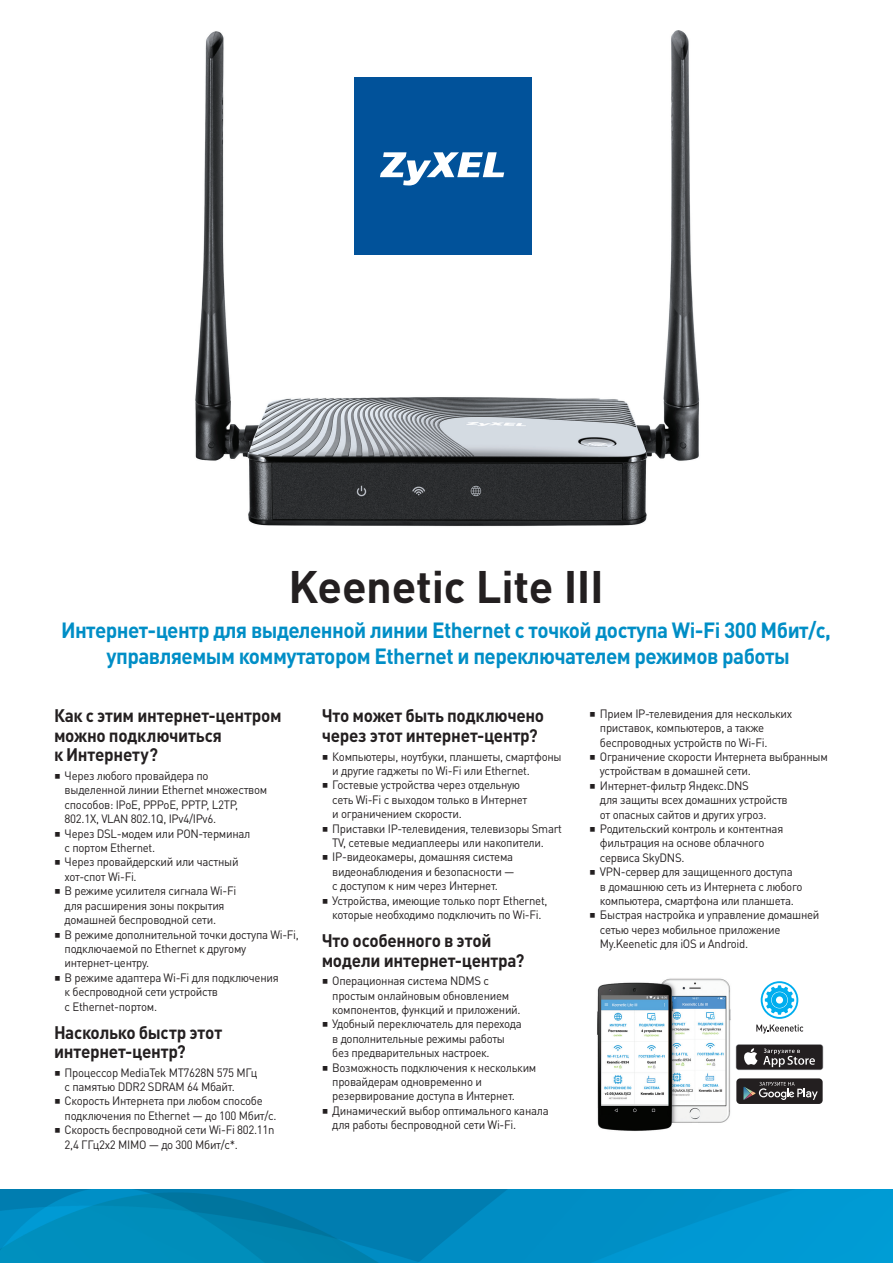
<style>
.page{position:relative;width:893px;height:1263px;background:#fff}
.page>*{position:absolute;margin:0;border:0;box-sizing:border-box;transform-origin:0 0}
.Model{font:700 45px "DIN Pro";letter-spacing:-.01em;color:#231f20}
.Model_description{font:700 21.75px/26.1px "DIN Pro";letter-spacing:-.025em;color:#008ec6;text-align:center;scale:.95 1}
.Sub_header_2{font:700 18px/19.5px "DIN Pro";letter-spacing:-.015em;color:#231f20;scale:.95 1}
.t1{font:12px/14.4px "DIN Pro";letter-spacing:-.025em;color:#231f20;scale:.95 1}
.s1{font-family:"Pragmatica TT"}
</style>
<div class="page">
<img style="left:195px;top:30px;width:505px;height:496px">
<div style="left:354px;top:77px;width:177px;height:178px;background:#01529a"></div>
<svg style="left:380px;top:152px;width:124px;height:34px"></svg>
<img style="left:0;top:1189px;width:893px;height:74px">
<svg style="left:756px;top:981px;width:47px;height:52px"></svg>
<svg style="left:736px;top:1044px;width:87px;height:26px"></svg>
<div style="left:736px;top:1045px;width:87px;height:24px;background:#231f20;border-radius:2px"></div>
<svg style="left:744px;top:1048px;width:13px;height:17px"></svg>
<svg style="left:763px;top:1048px;width:52px;height:19px"></svg>
<div style="left:736px;top:1078px;width:87px;height:26px;background:#231f20;border-radius:4px"></div>
<svg style="left:743px;top:1082px;width:75px;height:18px"></svg>
<img style="left:597px;top:978px;width:134px;height:153px">
<p class="Model" style="left:288px;top:550px;width:317px">Keenetic Lite III</p>
<p class="Model_description" style="left:61px;top:614px;width:812px">Интернет-центр для выделенной линии Ethernet с точкой доступа Wi-Fi 300 Мбит/с, управляемым коммутатором Ethernet и переключателем режимов работы</p>
<p class="Sub_header_2" style="left:54px;top:704px;width:241px">Как с этим интернет-центром можно подключиться<br>к Интернету?</p>
<p class="t1" style="left:65px;top:767px;width:215px;text-indent:-11px"><span class="s1">Ӝ</span> Через любого провайдера по выделенной линии Ethernet множеством способов: IPoE, PPPoE, PPTP, L2TP, 802.1X, VLAN 802.1Q, IPv4/IPv6.</p>
<p class="t1" style="left:65px;top:825px;width:197px;text-indent:-11px"><span class="s1">Ӝ</span> Через DSL-модем или PON-терминал с портом Ethernet.</p>
<p class="t1" style="left:65px;top:854px;width:185px;text-indent:-11px"><span class="s1">Ӝ</span> Через провайдерский или частный хот-спот Wi-Fi.</p>
<p class="t1" style="left:65px;top:882px;width:182px;text-indent:-11px"><span class="s1">Ӝ</span> В режиме усилителя сигнала Wi-Fi для расширения зоны покрытия домашней беспроводной сети.</p>
<p class="t1" style="left:65px;top:926px;width:248px;text-indent:-11px"><span class="s1">Ӝ</span> В режиме дополнительной точки доступа Wi-Fi, подключаемой по Ethernet к другому интернет-центру.</p>
<p class="t1" style="left:65px;top:969px;width:227px;text-indent:-11px"><span class="s1">Ӝ</span> В режиме адаптера Wi-Fi для подключения к беспроводной сети устройств<br>с Ethernet-портом.</p>
<p class="Sub_header_2" style="left:54px;top:1020px;width:179px">Насколько быстр этот интернет-центр?</p>
<p class="t1" style="left:65px;top:1064px;width:204px;text-indent:-11px"><span class="s1">Ӝ</span> Процессор MediaTek MT7628N 575 МГц с памятью DDR2 SDRAM 64 Мбайт.</p>
<p class="t1" style="left:65px;top:1093px;width:225px;text-indent:-11px"><span class="s1">Ӝ</span> Скорость Интернета при любом способе подключения по Ethernet — до 100 Мбит/с.</p>
<p class="t1" style="left:65px;top:1121px;width:223px;text-indent:-11px"><span class="s1">Ӝ</span> Скорость беспроводной сети Wi-Fi 802.11n<br>2,4 ГГц2х2 MIMO — до 300 Мбит/с*.</p>
<p class="Sub_header_2" style="left:322px;top:704px;width:236px">Что может быть подключено через этот интернет-центр?</p>
<p class="t1" style="left:332px;top:748px;width:243px;text-indent:-11px"><span class="s1">Ӝ</span> Компьютеры, ноутбуки, планшеты, смартфоны и другие гаджеты по Wi-Fi или Ethernet.</p>
<p class="t1" style="left:332px;top:777px;width:207px;text-indent:-11px"><span class="s1">Ӝ</span> Гостевые устройства через отдельную сеть Wi-Fi с выходом только в Интернет и ограничением скорости.</p>
<p class="t1" style="left:332px;top:820px;width:243px;text-indent:-11px"><span class="s1">Ӝ</span> Приставки IP-телевидения, телевизоры Smart<br>TV, сетевые медиаплееры или накопители.</p>
<p class="t1" style="left:332px;top:849px;width:193px;text-align:justify;text-indent:-11px"><span class="s1">Ӝ</span> IP-видеокамеры, домашняя система видеонаблюдения и безопасности — с доступом к ним через Интернет.</p>
<p class="t1" style="left:322px;top:892px;width:239px;text-align:center"><span class="s1">Ӝ</span> Устройства, имеющие только порт Ethernet, которые необходимо подключить по Wi-Fi.</p>
<p class="Sub_header_2" style="left:322px;top:928px;width:215px">Что особенного в этой модели интернет-центра?</p>
<p class="t1" style="left:332px;top:972px;width:200px;text-indent:-11px"><span class="s1">Ӝ</span> Операционная система NDMS с простым онлайновым обновлением компонентов, функций и приложений.</p>
<p class="t1" style="left:332px;top:1016px;width:201px;text-indent:-11px"><span class="s1">Ӝ</span> Удобный переключатель для перехода в дополнительные режимы работы без предварительных настроек.</p>
<p class="t1" style="left:332px;top:1059px;width:216px;text-indent:-11px"><span class="s1">Ӝ</span> Возможность подключения к нескольким провайдерам одновременно и резервирование доступа в Интернет.</p>
<p class="t1" style="left:332px;top:1102px;width:229px;text-indent:-11px"><span class="s1">Ӝ</span> Динамический выбор оптимального канала для работы беспроводной сети Wi-Fi.</p>
<p class="t1" style="left:600px;top:705px;width:204px;text-indent:-11px"><span class="s1">Ӝ</span> Прием IP-телевидения для нескольких приставок, компьютеров, а также беспроводных устройств по Wi-Fi.</p>
<p class="t1" style="left:600px;top:748px;width:241px;text-indent:-11px"><span class="s1">Ӝ</span> Ограничение скорости Интернета выбранным устройствам в домашней сети.</p>
<p class="t1" style="left:600px;top:777px;width:199px;text-indent:-11px"><span class="s1">Ӝ</span> Интернет-фильтр Яндекс.DNS<br>для защиты всех домашних устройств от опасных сайтов и других угроз.</p>
<p class="t1" style="left:600px;top:820px;width:195px;text-indent:-11px"><span class="s1">Ӝ</span> Родительский контроль и контентная фильтрация на основе облачного сервиса SkyDNS.</p>
<p class="t1" style="left:600px;top:863px;width:215px;text-indent:-11px"><span class="s1">Ӝ</span> VPN-сервер для защищенного доступа<br>в домашнюю сеть из Интернета с любого компьютера, смартфона или планшета.</p>
<p class="t1" style="left:600px;top:907px;width:233px;text-indent:-11px"><span class="s1">Ӝ</span> Быстрая настройка и управление домашней сетью через мобильное приложение<br>My.Keenetic для iOS и Android.</p>
</div>
